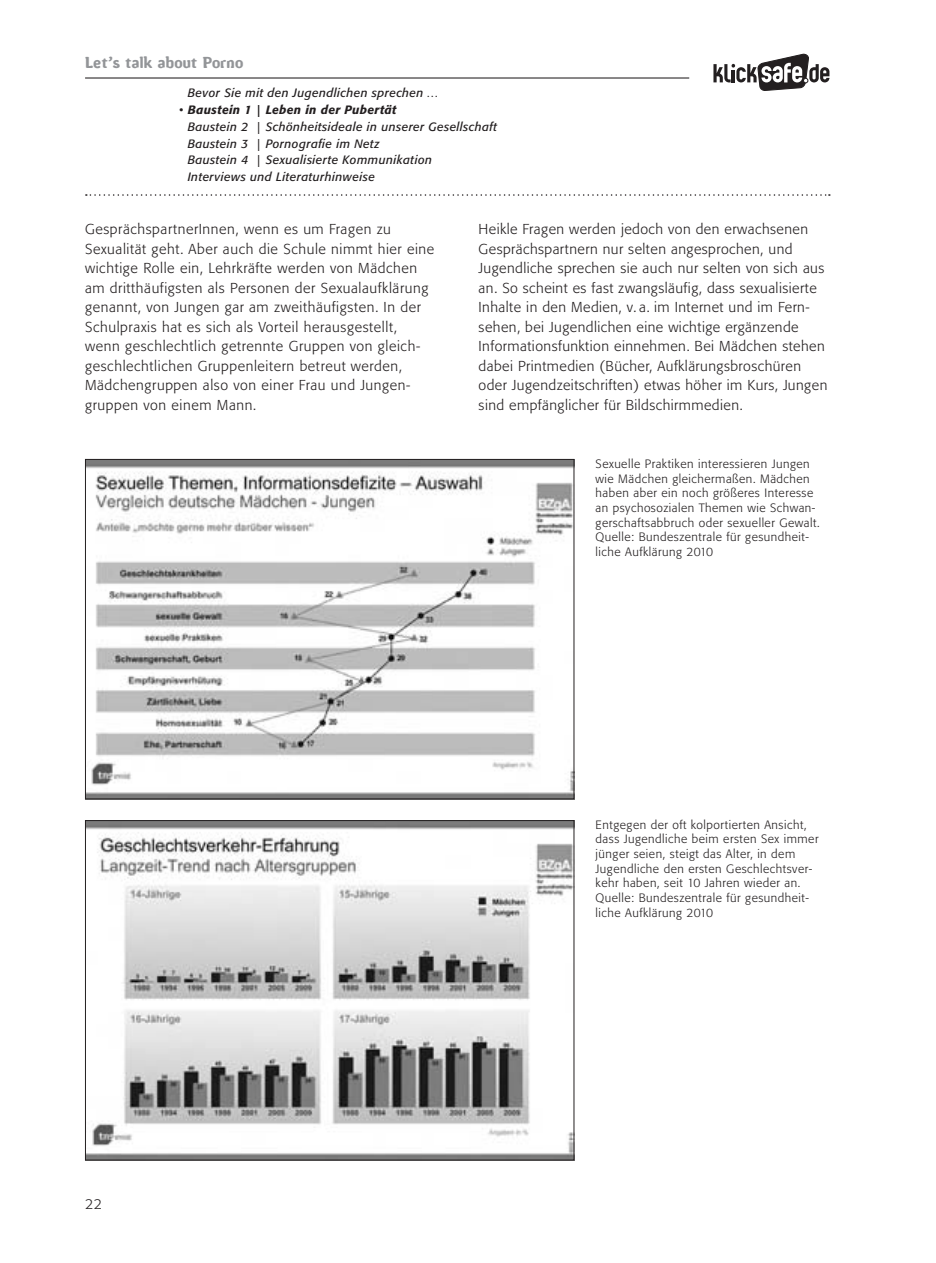
<style>
.page{position:relative;width:936px;height:1263px;background:#fff}
.page>*{position:absolute;margin:0;border:0;box-sizing:border-box;transform-origin:0 0}
.t1{font:15px "Amoebia Drop";letter-spacing:.02em;color:#939598}
.t2{font:300 14.25px/19.5px "Formata BQ";letter-spacing:.04em;color:#231f20}
.t3{font:300 12px/14.7px "Formata BQ";letter-spacing:.04em;color:#231f20}
.t4{font:italic 12px/16.8px "Formata BQ";letter-spacing:.03em;color:#231f20}
.s1{font-weight:500}
</style>
<div class="page">
<svg style="left:713px;top:53px;width:116px;height:38px"></svg>
<hr style="left:85px;top:77px;width:604px;height:2px;background:#231f20">
<svg style="left:86px;top:194px;width:743px;height:2px"></svg>
<img style="left:87px;top:822px;width:485px;height:336px">
<img style="left:87px;top:461px;width:485px;height:336px">
<p class="t1" style="left:85px;top:55px;width:160px">Let’s talk about Porno</p>
<p class="t4" style="left:188px;top:85px;width:251px">Bevor Sie mit den Jugendlichen sprechen …</p>
<p class="t4" style="left:188px;top:101px;width:310px;text-indent:-9px">• <span class="s1">Baustein 1 | Leben in der Pubertät<br></span>Baustein 2 | Schönheitsideale in unserer Gesellschaft Baustein 3 | Pornografie im Netz<br>Baustein 4 | Sexualisierte Kommunikation<br>Interviews und Literaturhinweise</p>
<p class="t2" style="left:85px;top:219px;width:351px">GesprächspartnerInnen, wenn es um Fragen zu Sexualität geht. Aber auch die Schule nimmt hier eine wichtige Rolle ein, Lehrkräfte werden von Mädchen am dritthäufigsten als Personen der Sexualaufklärung genannt, von Jungen gar am zweithäufigsten. In der Schulpraxis hat es sich als Vorteil herausgestellt, wenn geschlechtlich getrennte Gruppen von gleich&shy;geschlechtlichen Gruppenleitern betreut werden, Mädchengruppen also von einer Frau und Jungen&shy;gruppen von einem Mann.</p>
<p class="t2" style="left:478px;top:219px;width:350px">Heikle Fragen werden jedoch von den erwachsenen Gesprächspartnern nur selten angesprochen, und Jugendliche sprechen sie auch nur selten von sich aus an. So scheint es fast zwangsläufig, dass sexualisierte Inhalte in den Medien, v. a. im Internet und im Fern&shy;sehen, bei Jugendlichen eine wichtige ergänzende Informationsfunktion einnehmen. Bei Mädchen stehen dabei Printmedien (Bücher, Aufklärungsbroschüren oder Jugendzeitschriften) etwas höher im Kurs, Jungen sind empfänglicher für Bildschirmmedien.</p>
<p class="t3" style="left:595px;top:457px;width:225px">Sexuelle Praktiken interessieren Jungen wie Mädchen gleichermaßen. Mädchen haben aber ein noch größeres Interesse an psychosozialen Themen wie Schwan&shy;gerschaftsabbruch oder sexueller Gewalt.<br>Quelle: Bundeszentrale für gesundheit&shy;liche Aufklärung 2010</p>
<p class="t2" style="left:85px;top:1194px;width:19px">22</p>
<p class="t3" style="left:595px;top:817px;width:224px">Entgegen der oft kolportierten Ansicht, dass Jugendliche beim ersten Sex immer jünger seien, steigt das Alter, in dem Jugendliche den ersten Geschlechtsver&shy;kehr haben, seit 10 Jahren wieder an.<br>Quelle: Bundeszentrale für gesundheit&shy;liche Aufklärung 2010</p>
</div>
